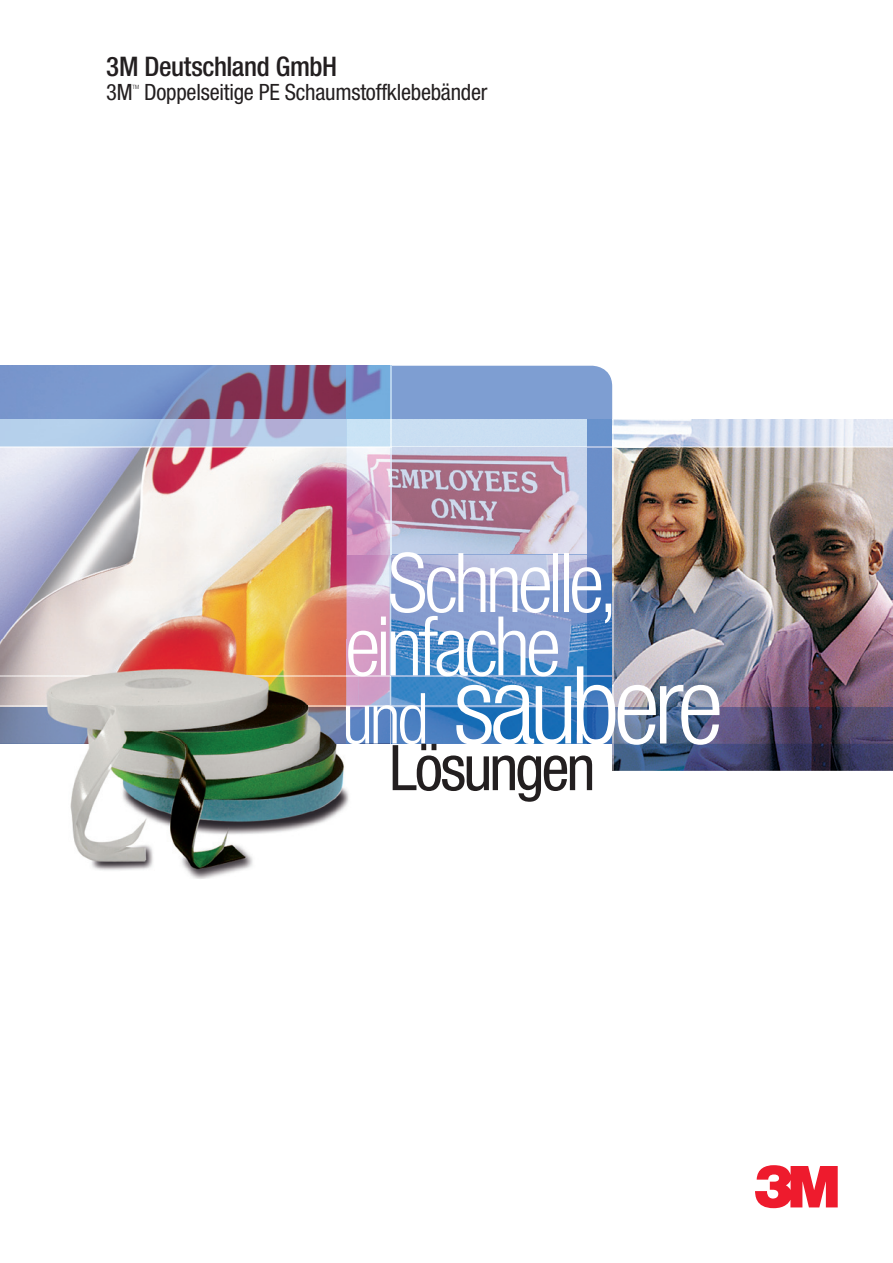
<style>
.page{position:relative;width:893px;height:1263px;background:#fff}
.page>*{position:absolute;margin:0;border:0;box-sizing:border-box;transform-origin:0 0}
.t1{font:300 condensed 108px "Helvetica Neue LT";letter-spacing:-.055em;color:#fff}
.t2{font:300 condensed 82.5px/63.4px "Helvetica Neue LT";letter-spacing:-.055em;color:#fff}
.t3{font:condensed 63px "Helvetica Neue LT";letter-spacing:-.05em;color:#231f20}
.t4{font:500 condensed 27px "Helvetica Neue LT";letter-spacing:-.015em;color:#231f20}
.t5{font:condensed 22.5px "Helvetica Neue LT";letter-spacing:-.01em;color:#231f20}
.t6{font:300 condensed 5.85px "Helvetica Neue LT";color:#231f20}
.s1{font-size:70.5px}
</style>
<div class="page">
<svg style="left:755px;top:1165px;width:83px;height:43px"></svg>
<div style="left:392px;top:366px;width:220px;height:54px;background:#7e9ed2"></div>
<img style="left:613px;top:420px;width:280px;height:351px">
<img style="left:0;top:420px;width:346px;height:324px">
<img style="left:0;top:366px;width:391px;height:54px">
<img style="left:391px;top:448px;width:196px;height:107px">
<hr style="left:391px;top:366px;width:1px;height:54px;background:#77b1e0">
<img style="left:346px;top:448px;width:44px;height:258px">
<img style="left:391px;top:555px;width:196px;height:151px">
<img style="left:358px;top:707px;width:32px;height:37px">
<img style="left:587px;top:448px;width:25px;height:258px">
<img style="left:358px;top:706px;width:32px;height:1px">
<hr style="left:390px;top:555px;width:1px;height:121px;background:#dae9f6">
<hr style="left:390px;top:676px;width:1px;height:30px;background:#dae9f6">
<img style="left:390px;top:448px;width:1px;height:107px">
<img style="left:612px;top:448px;width:1px;height:258px">
<svg style="left:390px;top:706px;width:223px;height:65px"></svg>
<img style="left:613px;top:446px;width:280px;height:2px">
<img style="left:0;top:446px;width:587px;height:2px">
<svg style="left:390px;top:420px;width:2px;height:28px"></svg>
<svg style="left:587px;top:420px;width:26px;height:28px"></svg>
<img style="left:358px;top:676px;width:229px;height:1px">
<svg style="left:587px;top:676px;width:25px;height:1px"></svg>
<img style="left:346px;top:639px;width:12px;height:105px">
<img style="left:0;top:706px;width:346px;height:1px">
<svg style="left:346px;top:706px;width:12px;height:1px"></svg>
<img style="left:70px;top:744px;width:279px;height:135px">
<img style="left:0;top:676px;width:346px;height:1px">
<svg style="left:346px;top:676px;width:12px;height:1px"></svg>
<p class="t4" style="left:106px;top:51px;width:232px">3M Deutschland GmbH</p>
<p class="t5" style="left:106px;top:79px;width:28px">3M</p>
<p class="t6" style="left:132px;top:83px;width:8px">TM</p>
<p class="t5" style="left:144px;top:79px;width:345px">Doppelseitige PE Schaumstoffklebebänder</p>
<h2 class="t2" style="left:345px;top:551px;width:275px;text-indent:43px">Schnelle, einfache</h2>
<h1 class="t1" style="left:342px;top:643px;width:383px"><span class="s1">und</span> saubere</h1>
<h3 class="t3" style="left:389px;top:731px;width:208px">Lösungen</h3>
</div>
